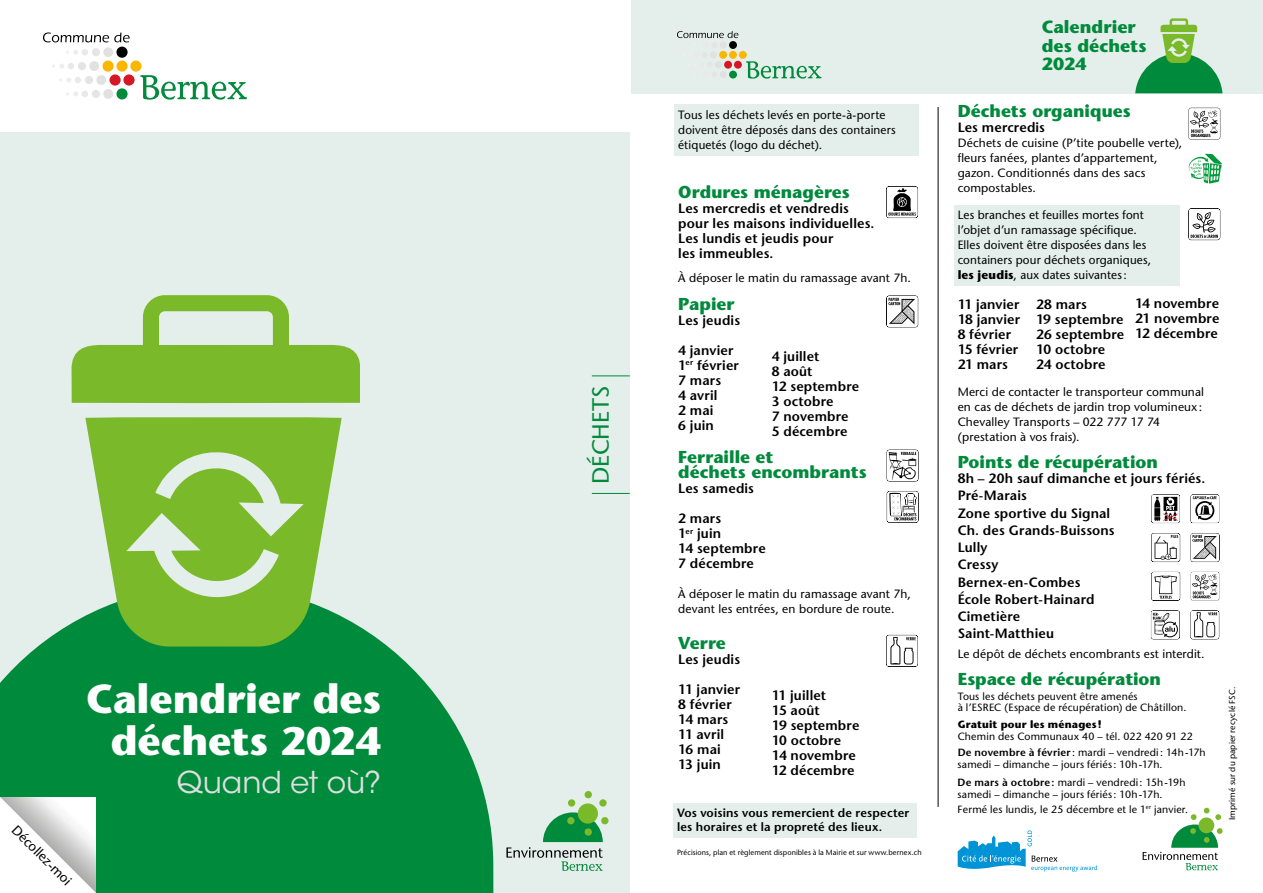
<style>
.page{position:relative;width:1263px;height:893px;background:#fff}
.page>*{position:absolute;margin:0;border:0;box-sizing:border-box;transform-origin:0 0}
.t1{font:700 40.5px/42px "Stone Sans Std";letter-spacing:-.005em;color:#fff;text-align:right}
.t2{font:30px "ITC Avant Garde Std";letter-spacing:-.005em;color:#dedede}
.t3{font:500 23.55px "Stone Sans Std";letter-spacing:-.005em;color:#008a3c}
.t4{font:700 17.7px/18.3px "Stone Sans Std";color:#008a3c}
.t5{font:700 17.25px/15px "Stone Sans Std";color:#008a3c}
.t6{font:600 13.5px/15px "Stone Sans Std";letter-spacing:.01em;color:#000}
.t7{font:500 13.5px "Stone Sans Std";color:#000}
.t8{font:500 12px/15px "Stone Sans Std";letter-spacing:.01em;color:#000}
.t9{font:600 12px/13.5px "Stone Sans Std";letter-spacing:.015em;color:#000}
.t10{font:500 10.5px/11.2px "Stone Sans Std";letter-spacing:.015em;color:#000}
.t11{font:700 10.5px "Stone Sans Std";letter-spacing:.02em;color:#000}
.t12{font:500 8.55px "Stone Sans Std";letter-spacing:.01em;color:#000}
.t13{font:500 7.5px "Stone Sans Std";letter-spacing:.01em;color:#000}
.s1{font-size:39.75px}
.s2{font-weight:700}
.s3{font-weight:600}
</style>
<div class="page">
<div style="left:674px;top:104px;width:244px;height:51px;background:#e4eeea"></div>
<div style="left:954px;top:205px;width:225px;height:81px;background:#e4eeea"></div>
<div style="left:631px;top:0;width:632px;height:93px;background:#e4eeea"></div>
<svg style="left:1135px;top:25px;width:87px;height:68px"></svg>
<div style="left:1169px;top:18px;width:19px;height:11px;border:2px solid #7ab929;border-radius:2px"></div>
<div style="left:739px;top:51px;width:8px;height:8px;background:#fab600;border-radius:50%"></div>
<div style="left:734px;top:61px;width:8px;height:8px;background:#d51726;border-radius:50%"></div>
<div style="left:720px;top:71px;width:7px;height:7px;background:#e1e1e1;border-radius:50%"></div>
<svg style="left:746px;top:61px;width:76px;height:18px"></svg>
<svg style="left:677px;top:31px;width:61px;height:46px"></svg>
<hr style="left:938px;top:107px;width:1px;height:700px;background:#000">
<svg style="left:1143px;top:808px;width:79px;height:62px"></svg>
<svg style="left:958px;top:830px;width:139px;height:42px"></svg>
<svg style="left:886px;top:296px;width:32px;height:31px"></svg>
<svg style="left:886px;top:186px;width:32px;height:32px"></svg>
<svg style="left:886px;top:450px;width:32px;height:31px"></svg>
<svg style="left:887px;top:491px;width:31px;height:32px"></svg>
<svg style="left:886px;top:635px;width:32px;height:32px"></svg>
<svg style="left:1151px;top:572px;width:29px;height:29px"></svg>
<svg style="left:1151px;top:533px;width:29px;height:29px"></svg>
<svg style="left:1151px;top:610px;width:29px;height:29px"></svg>
<svg style="left:1151px;top:494px;width:29px;height:29px"></svg>
<svg style="left:1190px;top:533px;width:29px;height:29px"></svg>
<svg style="left:1190px;top:610px;width:29px;height:29px"></svg>
<svg style="left:1190px;top:494px;width:29px;height:29px"></svg>
<svg style="left:1190px;top:572px;width:29px;height:29px"></svg>
<div style="left:673px;top:804px;width:243px;height:34px;background:#e4eeea"></div>
<svg style="left:1188px;top:108px;width:32px;height:32px"></svg>
<svg style="left:1188px;top:208px;width:32px;height:32px"></svg>
<svg style="left:1188px;top:154px;width:34px;height:30px"></svg>
<div style="left:0;top:132px;width:630px;height:761px;background:#e4eeea"></div>
<svg style="left:0;top:616px;width:493px;height:277px;background:#1a954f"></svg>
<hr style="left:592px;top:493px;width:38px;height:1px;background:#008a3c">
<hr style="left:592px;top:376px;width:38px;height:1px;background:#008a3c">
<svg style="left:72px;top:295px;width:288px;height:108px"></svg>
<svg style="left:85px;top:417px;width:257px;height:230px;fill:#7ab929"></svg>
<div style="left:578px;top:803px;width:20px;height:21px;background:#7ab929;border-radius:50%"></div>
<div style="left:585px;top:791px;width:7px;height:7px;background:#7ab929;border-radius:50%"></div>
<div style="left:599px;top:799px;width:8px;height:8px;background:#7ab929;border-radius:50%"></div>
<div style="left:568px;top:799px;width:7px;height:8px;background:#7ab929;border-radius:50%"></div>
<div style="left:601px;top:817px;width:7px;height:7px;background:#7ab929;border-radius:50%"></div>
<svg style="left:506px;top:812px;width:97px;height:59px"></svg>
<svg style="left:0;top:782px;width:115px;height:111px;background:#aad1bb"></svg>
<div style="left:116px;top:61px;width:12px;height:11px;background:#fab600;border-radius:50%"></div>
<div style="left:103px;top:61px;width:11px;height:11px;background:#fab600;border-radius:50%"></div>
<svg style="left:109px;top:74px;width:12px;height:12px"></svg>
<div style="left:130px;top:61px;width:12px;height:11px;background:#fab600;border-radius:50%"></div>
<svg style="left:123px;top:74px;width:12px;height:12px"></svg>
<div style="left:116px;top:47px;width:12px;height:11px;background:#000;border-radius:50%"></div>
<div style="left:116px;top:88px;width:12px;height:11px;background:#008a3c;border-radius:50%"></div>
<div style="left:103px;top:47px;width:10px;height:10px;background:#e1e1e1;border-radius:50%"></div>
<div style="left:89px;top:61px;width:10px;height:10px;background:#e1e1e1;border-radius:50%"></div>
<div style="left:96px;top:75px;width:10px;height:10px;background:#e1e1e1;border-radius:50%"></div>
<div style="left:103px;top:89px;width:10px;height:10px;background:#e1e1e1;border-radius:50%"></div>
<div style="left:92px;top:48px;width:8px;height:8px;background:#e5e5e5;border-radius:50%"></div>
<div style="left:78px;top:62px;width:8px;height:8px;background:#e5e5e5;border-radius:50%"></div>
<div style="left:85px;top:76px;width:8px;height:8px;background:#e5e5e5;border-radius:50%"></div>
<div style="left:92px;top:90px;width:8px;height:8px;background:#e5e5e5;border-radius:50%"></div>
<svg style="left:66px;top:49px;width:22px;height:6px"></svg>
<svg style="left:52px;top:63px;width:22px;height:6px"></svg>
<svg style="left:59px;top:77px;width:22px;height:6px"></svg>
<svg style="left:66px;top:91px;width:22px;height:6px"></svg>
<svg style="left:140px;top:75px;width:107px;height:25px"></svg>
<svg style="left:43px;top:32px;width:87px;height:10px"></svg>
<p class="t7" style="left:20px;top:822px;width:80px;rotate:45deg">Décollez-moi</p>
<h1 class="t1" style="left:86px;top:678px;width:296px">Calendrier des déchets <span class="s1">2024</span></h1>
<h2 class="t2" style="left:177px;top:764px;width:206px">Quand et où?</h2>
<h3 class="t3" style="left:586px;top:484px;width:99px;rotate:-90deg">DÉCHETS</h3>
<p class="t8" style="left:678px;top:107px;width:219px">Tous les déchets levés en porte-à-porte doivent être déposés dans des containers étiquetés (logo du déchet).</p>
<h3 class="t5" style="left:678px;top:185px;width:173px">Ordures ménagères</h3>
<p class="t6" style="left:678px;top:201px;width:198px">Les mercredis et vendredis pour les maisons individuelles.<br>Les lundis et jeudis pour<br>les immeubles.</p>
<p class="t8" style="left:678px;top:270px;width:234px">À déposer le matin du ramassage avant 7h.</p>
<h3 class="t5" style="left:678px;top:296px;width:58px">Papier</h3>
<p class="t6" style="left:678px;top:312px;width:63px">Les jeudis</p>
<p class="t6" style="left:678px;top:342px;width:62px">4 janvier<br>1<sup>er</sup> février<br>7 mars<br>4 avril<br>2 mai<br>6 juin</p>
<h3 class="t5" style="left:678px;top:450px;width:190px">Ferraille et<br>déchets encombrants</h3>
<p class="t6" style="left:678px;top:481px;width:77px">Les samedis</p>
<p class="t6" style="left:678px;top:511px;width:89px">2 mars<br>1<sup>er</sup> juin<br>14 septembre<br>7 décembre</p>
<p class="t8" style="left:678px;top:587px;width:234px">À déposer le matin du ramassage avant 7h, devant les entrées, en bordure de route.</p>
<h3 class="t5" style="left:678px;top:636px;width:49px">Verre</h3>
<p class="t6" style="left:678px;top:652px;width:63px">Les jeudis</p>
<p class="t6" style="left:678px;top:682px;width:63px">11 janvier<br>8 février<br>14 mars<br>11 avril<br>16 mai<br>13 juin</p>
<p class="t6" style="left:772px;top:349px;width:89px">4 juillet<br>8 août<br>12 septembre<br>3 octobre<br>7 novembre<br>5 décembre</p>
<p class="t6" style="left:772px;top:688px;width:89px">11 juillet<br>15 août<br>19 septembre<br>10 octobre<br>14 novembre<br>12 décembre</p>
<p class="t9" style="left:677px;top:806px;width:234px">Vos voisins vous remercient de respecter les horaires et la propreté des lieux.</p>
<p class="t13" style="left:677px;top:848px;width:246px">Précisions, plan et règlement disponibles à la Mairie et sur www.bernex.ch</p>
<h3 class="t4" style="left:1042px;top:18px;width:106px">Calendrier des déchets<br>2024</h3>
<h3 class="t5" style="left:958px;top:104px;width:175px">Déchets organiques</h3>
<p class="t6" style="left:958px;top:120px;width:89px">Les mercredis</p>
<p class="t8" style="left:958px;top:135px;width:226px">Déchets de cuisine (P’tite poubelle verte), fleurs fanées, plantes d’appartement, gazon. Conditionnés dans des sacs compostables.</p>
<p class="t8" style="left:958px;top:207px;width:195px">Les branches et feuilles mortes font l’objet d’un ramassage spécifique.<br>Elles doivent être disposées dans les containers pour déchets organiques, <span class="s2">les jeudis</span>, aux dates suivantes:</p>
<p class="t6" style="left:958px;top:297px;width:64px">11 janvier<br>18 janvier<br>8 février<br>15 février<br>21 mars</p>
<p class="t8" style="left:958px;top:384px;width:248px">Merci de contacter le transporteur communal en cas de déchets de jardin trop volumineux:<br>Chevalley Transports – 022 777 17 74 (prestation à vos frais).</p>
<h3 class="t5" style="left:958px;top:455px;width:202px">Points de récupération</h3>
<p class="t6" style="left:958px;top:470px;width:249px;line-height:17.2px">8h – 20h sauf dimanche et jours fériés.<br>Pré-Marais<br>Zone sportive du Signal<br>Ch. des Grands-Buissons<br>Lully<br>Cressy<br>Bernex-en-Combes<br>École Robert-Hainard<br>Cimetière<br>Saint-Matthieu</p>
<p class="t8" style="left:958px;top:646px;width:248px">Le dépôt de déchets encombrants est interdit.</p>
<h3 class="t5" style="left:958px;top:671px;width:205px">Espace de récupération</h3>
<p class="t10" style="left:958px;top:691px;width:230px">Tous les déchets peuvent être amenés<br>à l’ESREC (Espace de récupération) de Châtillon.</p>
<p class="t11" style="left:958px;top:718px;width:146px">Gratuit pour les ménages!</p>
<p class="t10" style="left:958px;top:728px;width:250px;line-height:16.2px">Chemin des Communaux 40 – tél. 022 420 91 22<br><span class="s3">De novembre à février</span>: mardi – vendredi: 14h-17h</p>
<p class="t10" style="left:958px;top:755px;width:229px;line-height:18px">samedi – dimanche – jours fériés: 10h-17h.<br><span class="s3">De mars à octobre:</span> mardi – vendredi: 15h-19h</p>
<p class="t10" style="left:958px;top:787px;width:232px;line-height:15px">samedi – dimanche – jours fériés: 10h-17h.<br>Fermé les lundis, le 25 décembre et le 1<sup>er</sup> janvier.</p>
<p class="t6" style="left:1135px;top:296px;width:86px;text-align:justify">14 novembre 21 novembre 12 décembre</p>
<p class="t6" style="left:1036px;top:297px;width:90px">28 mars<br>19 septembre<br>26 septembre<br>10 octobre<br>24 octobre</p>
<p class="t12" style="left:1227px;top:820px;width:135px;rotate:-90deg">Imprimé sur du papier recyclé FSC.</p>
</div>
